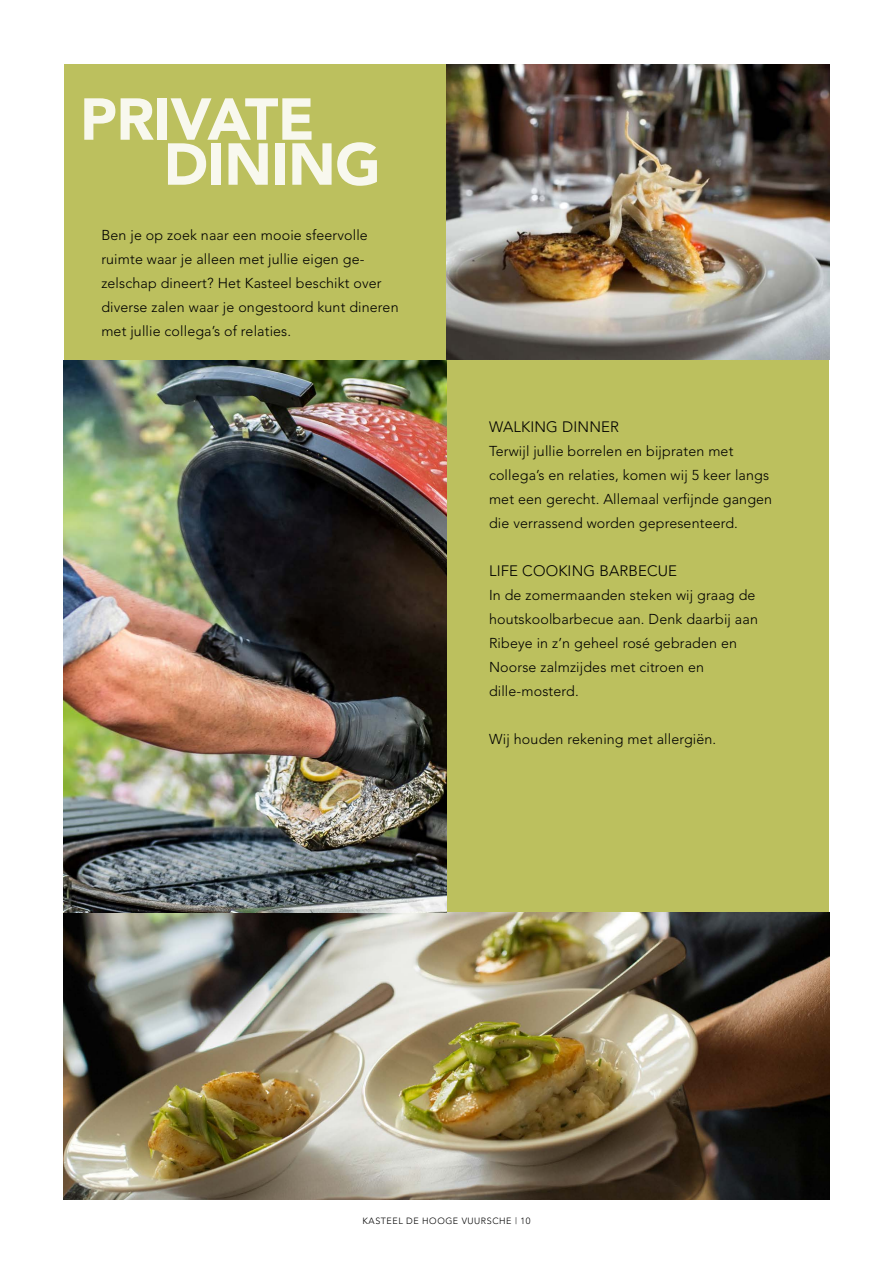
<style>
.page{position:relative;width:893px;height:1263px;background:#fff}
.page>*{position:absolute;margin:0;border:0;box-sizing:border-box;transform-origin:0 0}
.t1{font:900 58.5px/45px "Avenir";letter-spacing:-.01em;color:#fff}
.t2{font:300 15px "Avenir";letter-spacing:.01em;color:#000}
.t3{font:300 14.25px/24px "Avenir";letter-spacing:.01em;color:#000}
.t4{font:300 9px "Avenir";letter-spacing:.06em;color:#000}
</style>
<div class="page">
<div style="left:446px;top:360px;width:383px;height:552px;background:#bcc05e"></div>
<div style="left:64px;top:64px;width:382px;height:296px;background:#bcc05e"></div>
<img style="left:64px;top:912px;width:765px;height:287px">
<img style="left:64px;top:360px;width:382px;height:552px">
<img style="left:446px;top:64px;width:383px;height:296px">
<h1 class="t1" style="left:164px;top:96px;width:218px;text-indent:-84px">PRIVATE<br>DINING</h1>
<p class="t3" style="left:101px;top:223px;width:299px">Ben je op zoek naar een mooie sfeervolle ruimte waar je alleen met jullie eigen ge&shy;zelschap dineert? Het Kasteel beschikt over diverse zalen waar je ongestoord kunt dineren met jullie collega’s of relaties.</p>
<p class="t2" style="left:489px;top:418px;width:132px">WALKING DINNER</p>
<p class="t3" style="left:489px;top:439px;width:285px">Terwijl jullie borrelen en bijpraten met collega’s en relaties, komen wij 5 keer langs met een gerecht. Allemaal verfijnde gangen die verrassend worden gepresenteerd.</p>
<p class="t2" style="left:489px;top:562px;width:190px">LIFE COOKING BARBECUE</p>
<p class="t3" style="left:489px;top:583px;width:270px">In de zomermaanden steken wij graag de houtskoolbarbecue aan. Denk daarbij aan Ribeye in z’n geheel rosé gebraden en Noorse zalmzijdes met citroen en dille-mosterd.</p>
<p class="t3" style="left:489px;top:727px;width:229px">Wij houden rekening met allergiën.</p>
<p class="t4" style="left:363px;top:1216px;width:169px">KASTEEL DE HOOGE VUURSCHE | 10</p>
</div>
